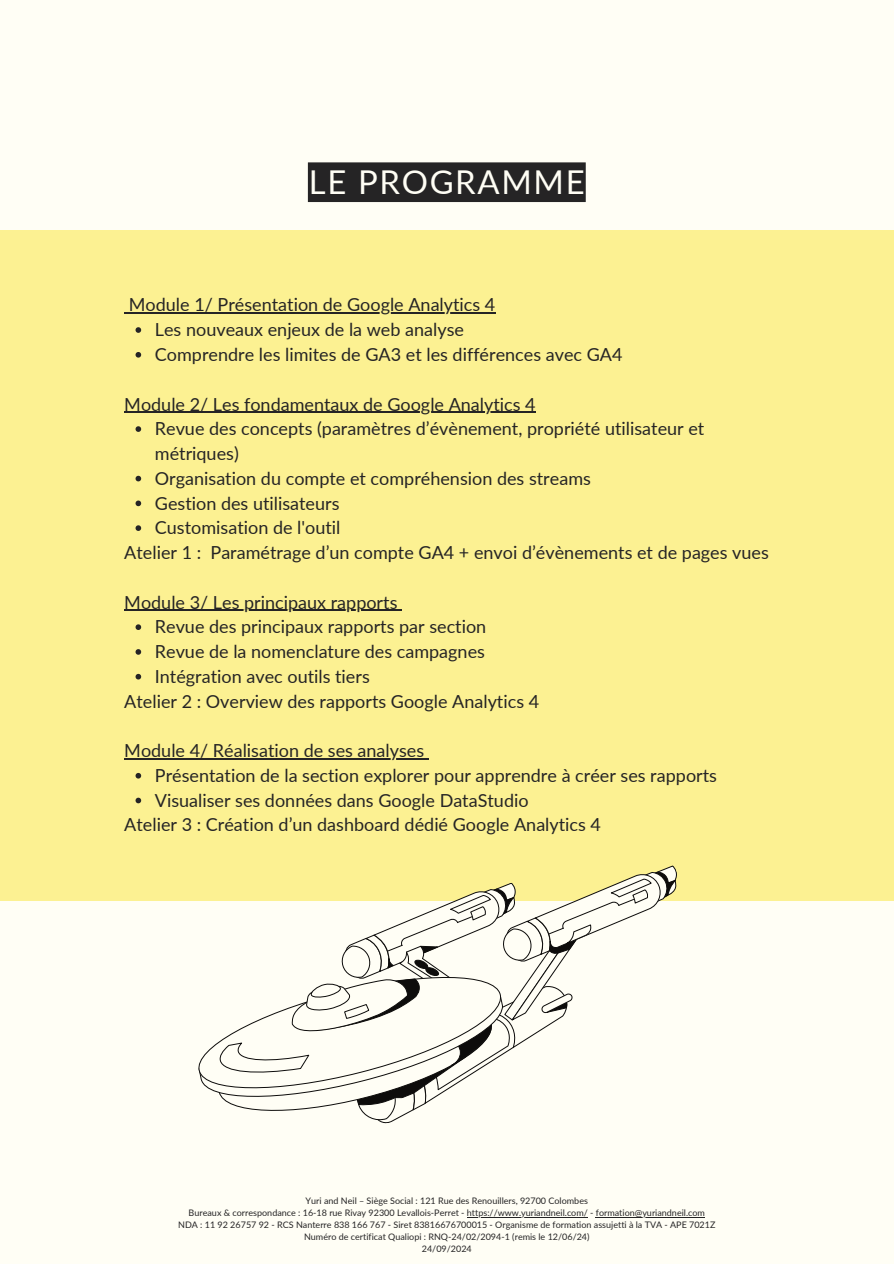
<style>
.page{position:relative;width:894px;height:1264px;background:#fff}
.page>*{position:absolute;margin:0;border:0;box-sizing:border-box;transform-origin:0 0}
.t1{font:32.85px "Lato";letter-spacing:.05em;color:#fffef5}
.t2{font:18px/24.8px "Lato";color:#252425;text-align:center}
.t3{font:9px/12px "Lato";color:#252425;text-align:center}
</style>
<div class="page">
<div style="left:0;top:0;width:893px;height:1263px;background:#fffef5"></div>
<div style="left:0;top:231px;width:893px;height:669px;background:#fcf192"></div>
<hr style="left:129px;top:312px;width:366px;height:2px;background:#252425">
<svg style="left:135px;top:327px;width:6px;height:6px"></svg>
<svg style="left:135px;top:352px;width:6px;height:5px"></svg>
<hr style="left:124px;top:411px;width:66px;height:2px;background:#252425">
<hr style="left:190px;top:411px;width:345px;height:2px;background:#252425">
<svg style="left:135px;top:426px;width:6px;height:6px"></svg>
<svg style="left:135px;top:476px;width:6px;height:5px"></svg>
<svg style="left:135px;top:500px;width:6px;height:6px"></svg>
<svg style="left:135px;top:525px;width:6px;height:6px"></svg>
<hr style="left:124px;top:609px;width:273px;height:2px;background:#252425">
<svg style="left:135px;top:624px;width:6px;height:6px"></svg>
<svg style="left:135px;top:649px;width:6px;height:5px"></svg>
<svg style="left:135px;top:674px;width:6px;height:5px"></svg>
<hr style="left:124px;top:758px;width:300px;height:1px;background:#252425">
<svg style="left:135px;top:773px;width:6px;height:5px"></svg>
<svg style="left:135px;top:797px;width:6px;height:6px"></svg>
<hr style="left:467px;top:1217px;width:120px;height:1px;background:#252425">
<hr style="left:595px;top:1217px;width:109px;height:1px;background:#252425">
<svg style="left:208px;top:865px;width:473px;height:259px"></svg>
<div style="left:308px;top:162px;width:277px;height:40px;background:#252425"></div>
<p class="t1" style="left:309px;top:162px;width:277px">LE PROGRAMME</p>
<h2 class="t2" style="left:129px;top:292px;width:368px">Module 1/ Présentation de Google Analytics 4<br>Les nouveaux enjeux de la web analyse</h2>
<p class="t2" style="left:155px;top:341px;width:469px">Comprendre les limites de GA3 et les différences avec GA4</p>
<p class="t2" style="left:124px;top:391px;width:413px">Module 2/ Les fondamentaux de Google Analytics 4</p>
<h2 class="t2" style="left:155px;top:416px;width:551px">Revue des concepts (paramètres d’évènement, propriété utilisateur et</h2>
<p class="t2" style="left:155px;top:440px;width:437px;text-align:left">métriques)<br>Organisation du compte et compréhension des streams</p>
<p class="t2" style="left:155px;top:490px;width:186px">Gestion des utilisateurs</p>
<p class="t2" style="left:155px;top:515px;width:187px">Customisation de l'outil</p>
<p class="t2" style="left:124px;top:539px;width:646px">Atelier 1 : Paramétrage d’un compte GA4 + envoi d’évènements et de pages vues</p>
<h2 class="t2" style="left:124px;top:589px;width:274px">Module 3/ Les principaux rapports</h2>
<h2 class="t2" style="left:155px;top:614px;width:333px">Revue des principaux rapports par section</h2>
<p class="t2" style="left:155px;top:638px;width:331px">Revue de la nomenclature des campagnes</p>
<p class="t2" style="left:155px;top:663px;width:216px">Intégration avec outils tiers</p>
<p class="t2" style="left:124px;top:688px;width:416px">Atelier 2 : Overview des rapports Google Analytics 4</p>
<h2 class="t2" style="left:124px;top:737px;width:301px">Module 4/ Réalisation de ses analyses</h2>
<h2 class="t2" style="left:155px;top:762px;width:563px">Présentation de la section explorer pour apprendre à créer ses rapports</h2>
<p class="t2" style="left:155px;top:787px;width:375px">Visualiser ses données dans Google DataStudio</p>
<p class="t2" style="left:124px;top:812px;width:478px">Atelier 3 : Création d’un dashboard dédié Google Analytics 4</p>
<h2 class="t3" style="left:305px;top:1194px;width:284px">Yuri and Neil – Siège Social : 121 Rue des Renouillers, 92700 Colombes</h2>
<p class="t3" style="left:188px;top:1206px;width:517px">Bureaux &amp; correspondance : 16-18 rue Rivay 92300 Levallois-Perret - https://www.yuriandneil.com/ - formation@yuriandneil.com</p>
<p class="t3" style="left:178px;top:1218px;width:538px">NDA : 11 92 26757 92 - RCS Nanterre 838 166 767 - Siret 83816676700015 - Organisme de formation assujetti à la TVA - APE 7021Z<br>Numéro de certificat Qualiopi : RNQ-24/02/2094-1 (remis le 12/06/24)<br>24/09/2024</p>
</div>
